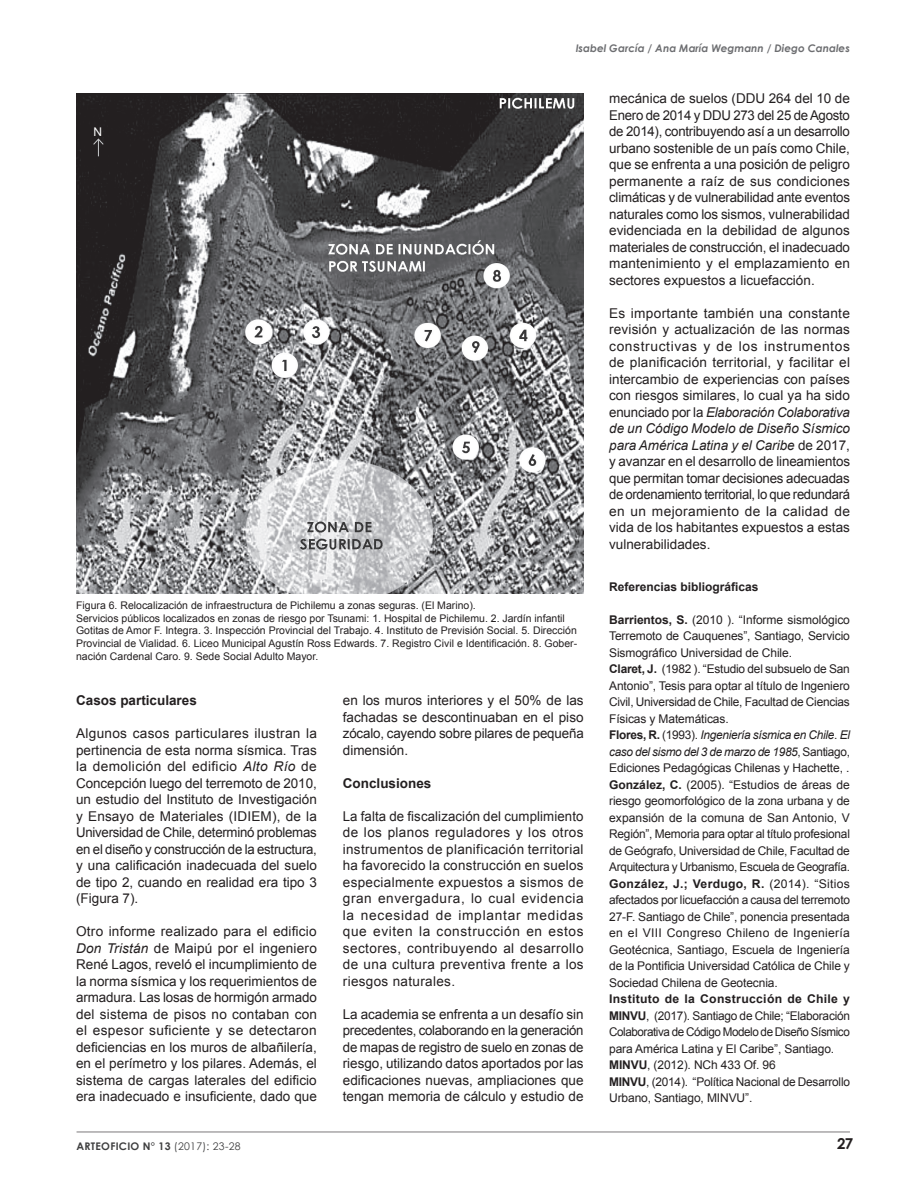
<style>
.page{position:relative;width:918px;height:1188px;background:#fff}
.page>*{position:absolute;margin:0;border:0;box-sizing:border-box;transform-origin:0 0}
.t1{font:700 15px "Century Gothic";color:#231f20}
.contenidos{font:13.5px/16.5px "Arial";color:#231f20;text-align:justify}
.sub_titulo{font:700 13.5px "Arial";color:#231f20}
.contenidos-2{font:12px/16.5px "Arial";letter-spacing:-.01em;color:#231f20;text-align:justify}
.sub_titulo-2{font:700 12px "Arial";color:#231f20}
.t2{font:12px "Arial";color:#fff}
.pie_de_foto{font:10.5px/12.6px "Arial";color:#231f20}
.autor{font:italic 700 10.5px "Century Gothic";color:#6c6d70}
.t3{font:700 10.5px "Century Gothic";letter-spacing:.025em;color:#3e3e3f}
.s1{font-style:italic}
.s2{font-weight:400}
.s3{font-weight:700}
</style>
<div class="page">
<hr style="left:77px;top:1132px;width:773px;height:1px;background:#231f20">
<img style="left:76px;top:94px;width:508px;height:500px">
<svg style="left:93px;top:138px;width:11px;height:18px"></svg>
<p class="autor" style="left:576px;top:41px;width:276px">Isabel García / Ana María Wegmann / Diego Canales</p>
<p class="t2" style="left:94px;top:124px;width:10px">N</p>
<p class="pie_de_foto" style="left:76px;top:599px;width:401px">Figura 6. Relocalización de infraestructura de Pichilemu a zonas seguras. (El Marino).</p>
<p class="pie_de_foto" style="left:76px;top:612px;width:503px">Servicios públicos localizados en zonas de riesgo por Tsunami: 1. Hospital de Pichilemu. 2. Jardín infantil Gotitas de Amor F. Integra. 3. Inspección Provincial del Trabajo. 4. Instituto de Previsión Social. 5. Dirección Provincial de Vialidad. 6. Liceo Municipal Agustín Ross Edwards. 7. Registro Civil e Identificación. 8. Gober&shy;nación Cardenal Caro. 9. Sede Social Adulto Mayor.</p>
<p class="sub_titulo" style="left:76px;top:692px;width:122px">Casos particulares</p>
<p class="contenidos" style="left:76px;top:725px;width:242px">Algunos casos particulares ilustran la pertinencia de esta norma sísmica. Tras la demolición del edificio <span class="s1">Alto Río</span> de Concepción luego del terremoto de 2010, un estudio del Instituto de Investigación y Ensayo de Materiales (IDIEM), de la Universidad de Chile, determinó problemas en el diseño y construcción de la estructura, y una calificación inadecuada del suelo de tipo 2, cuando en realidad era tipo 3 (Figura 7).</p>
<p class="contenidos" style="left:76px;top:923px;width:242px">Otro informe realizado para el edificio <span class="s1">Don Tristán</span> de Maipú por el ingeniero René Lagos, reveló el incumplimiento de la norma sísmica y los requerimientos de armadura. Las losas de hormigón armado del sistema de pisos no contaban con el espesor suficiente y se detectaron deficiencias en los muros de albañilería, en el perímetro y los pilares. Además, el sistema de cargas laterales del edificio era inadecuado e insuficiente, dado que</p>
<p class="contenidos" style="left:343px;top:693px;width:242px">en los muros interiores y el 50% de las fachadas se descontinuaban en el piso zócalo, cayendo sobre pilares de pequeña dimensión.</p>
<p class="sub_titulo" style="left:343px;top:774px;width:90px">Conclusiones</p>
<p class="contenidos" style="left:343px;top:808px;width:242px">La falta de fiscalización del cumplimiento de los planos reguladores y los otros instrumentos de planificación territorial ha favorecido la construcción en suelos especialmente expuestos a sismos de gran envergadura, lo cual evidencia la necesidad de implantar medidas que eviten la construcción en estos sectores, contribuyendo al desarrollo de una cultura preventiva frente a los riesgos naturales.</p>
<p class="contenidos" style="left:343px;top:1006px;width:242px">La academia se enfrenta a un desafío sin precedentes, colaborando en la generación de mapas de registro de suelo en zonas de riesgo, utilizando datos aportados por las edificaciones nuevas, ampliaciones que tengan memoria de cálculo y estudio de</p>
<p class="t3" style="left:77px;top:1139px;width:166px">ARTEOFICIO N° 13 <span class="s2">(2017): 23-28</span></p>
<p class="contenidos" style="left:609px;top:91px;width:242px">mecánica de suelos (DDU 264 del 10 de Enero de 2014 y DDU 273 del 25 de Agosto de 2014), contribuyendo así a un desarrollo urbano sostenible de un país como Chile, que se enfrenta a una posición de peligro permanente a raíz de sus condiciones climáticas y de vulnerabilidad ante eventos naturales como los sismos, vulnerabilidad evidenciada en la debilidad de algunos materiales de construcción, el inadecuado mantenimiento y el emplazamiento en sectores expuestos a licuefacción.</p>
<p class="contenidos" style="left:609px;top:305px;width:242px">Es importante también una constante revisión y actualización de las normas constructivas y de los instrumentos de planificación territorial, y facilitar el intercambio de experiencias con países con riesgos similares, lo cual ya ha sido enunciado por la <span class="s1">Elaboración Colaborativa de un Código Modelo de Diseño Sísmico para América Latina y el Caribe</span> de 2017, y avanzar en el desarrollo de lineamientos que permitan tomar decisiones adecuadas de ordenamiento territorial, lo que redundará en un mejoramiento de la calidad de vida de los habitantes expuestos a estas vulnerabilidades.</p>
<p class="sub_titulo-2" style="left:609px;top:578px;width:151px">Referencias bibliográficas</p>
<p class="contenidos-2" style="left:609px;top:611px;width:242px"><span class="s3">Barrientos, S.</span> (2010 ). “Informe sismológico Terremoto de Cauquenes”, Santiago, Servicio Sismográfico Universidad de Chile.</p>
<p class="contenidos-2" style="left:609px;top:661px;width:242px"><span class="s3">Claret, J.</span> (1982 ). “Estudio del subsuelo de San Antonio”, Tesis para optar al título de Ingeniero Civil, Universidad de Chile, Facultad de Ciencias Físicas y Matemáticas.</p>
<p class="contenidos-2" style="left:609px;top:727px;width:242px"><span class="s3">Flores, R.</span> (1993). <span class="s1">Ingeniería sísmica en Chile</span>. <span class="s1">El caso del sismo del 3 de marzo de 1985</span>, Santiago, Ediciones Pedagógicas Chilenas y Hachette, .</p>
<p class="contenidos-2" style="left:609px;top:776px;width:242px"><span class="s3">González, C.</span> (2005). “Estudios de áreas de riesgo geomorfológico de la zona urbana y de expansión de la comuna de San Antonio, V Región”, Memoria para optar al título profesional de Geógrafo, Universidad de Chile, Facultad de Arquitectura y Urbanismo, Escuela de Geografía.</p>
<p class="contenidos-2" style="left:609px;top:875px;width:242px"><span class="s3">González, J.; Verdugo, R.</span> (2014). “Sitios afectados por licuefacción a causa del terremoto 27-F. Santiago de Chile”, ponencia presentada en el VIII Congreso Chileno de Ingeniería Geotécnica, Santiago, Escuela de Ingeniería de la Pontificia Universidad Católica de Chile y Sociedad Chilena de Geotecnia.</p>
<p class="contenidos-2" style="left:609px;top:991px;width:242px"><span class="s3">Instituto de la Construcción de Chile y MINVU</span>, (2017). Santiago de Chile; “Elaboración Colaborativa de Código Modelo de Diseño Sísmico para América Latina y El Caribe”, Santiago.</p>
<p class="contenidos-2" style="left:609px;top:1057px;width:168px"><span class="s3">MINVU</span>, (2012). NCh 433 Of. 96</p>
<p class="contenidos-2" style="left:609px;top:1073px;width:242px"><span class="s3">MINVU</span>, (2014). “Política Nacional de Desarrollo<br>Urbano, Santiago, MINVU”.</p>
<p class="t1" style="left:837px;top:1134px;width:18px">27</p>
</div>
